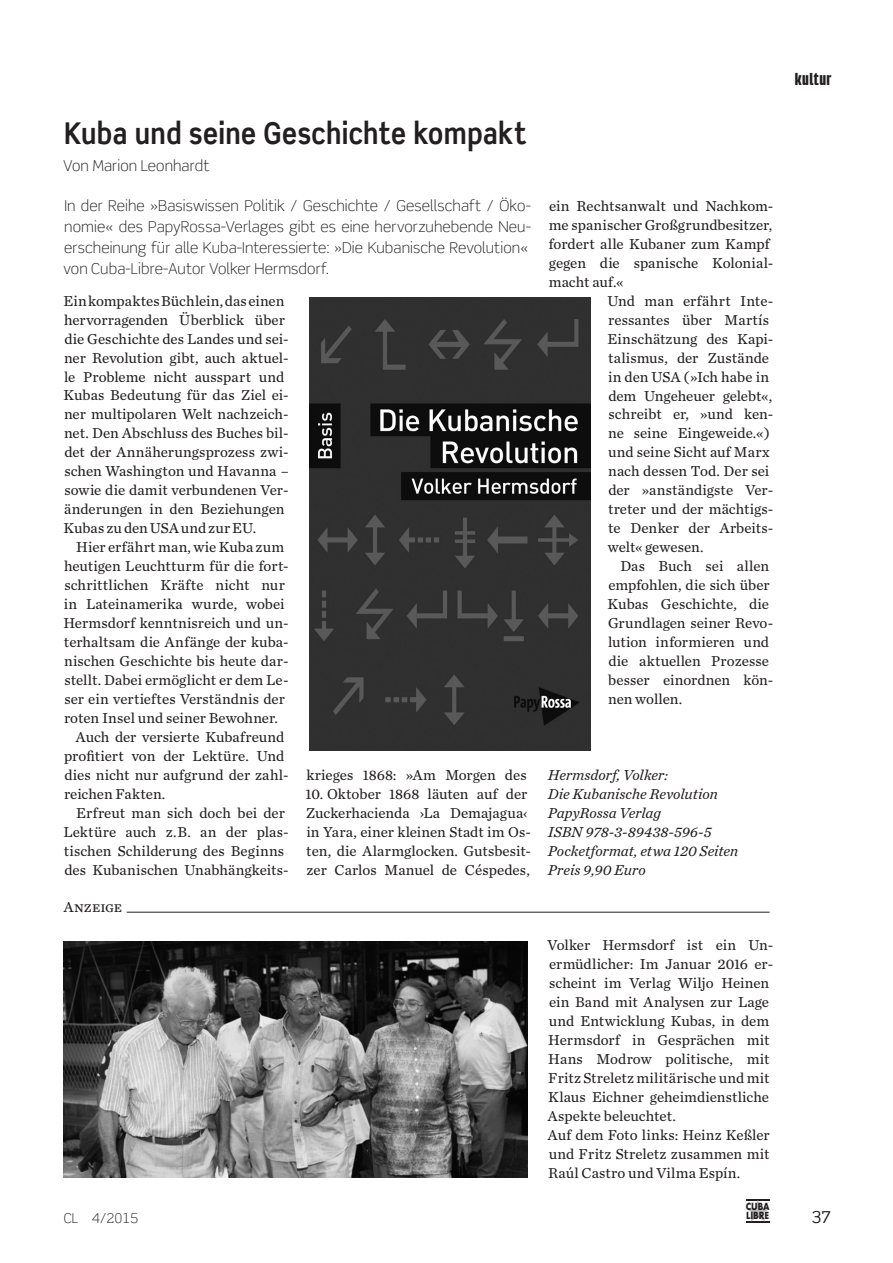
<style>
.page{position:relative;width:893px;height:1263px;background:#fff}
.page>*{position:absolute;margin:0;border:0;box-sizing:border-box;transform-origin:0 0}
.t1{font:700 30px "Scene Pro";letter-spacing:.015em;color:#231f20;scale:.87 1}
.t2{font:900 16.5px "Fidel";letter-spacing:.02em;color:#231f20}
.t3{font:16.5px "Scene Pro";color:#231f20}
.t4{font:15px/18.9px "Chronicle Text G2";letter-spacing:.005em;color:#231f20}
.t5{font:300 15px/21px "Scene Pro";letter-spacing:.005em;color:#231f20}
.t6{font:italic 15px/18.9px "Chronicle Text G2";color:#231f20}
.t7{font:300 13.5px "Scene Pro";color:#231f20}
.t8{font:700 10.8px/9.8px "Futura";letter-spacing:-.015em;color:#231f20;scale:.84 1}
.t9{font:700 10.8px "Futura";letter-spacing:-.015em;color:#231f20;scale:.86 1}
</style>
<div class="page">
<hr style="left:746px;top:1199px;width:24px;height:2px;background:#231f20">
<svg style="left:746px;top:1200px;width:24px;height:22px"></svg>
<img style="left:309px;top:298px;width:282px;height:453px">
<img style="left:64px;top:942px;width:463px;height:236px">
<hr style="left:127px;top:912px;width:643px;height:1px;background:#231f20">
<h1 class="t1" style="left:64px;top:114px;width:533px">Kuba und seine Geschichte kompakt</h1>
<p class="t5" style="left:63px;top:155px;width:148px">Von Marion Leonhardt</p>
<p class="t5" style="left:64px;top:195px;width:469px">In der Reihe »Basiswissen Politik / Geschichte / Gesellschaft / Öko&shy;nomie« des PapyRossa-Verlages gibt es eine hervorzuhebende Neu&shy;erscheinung für alle Kuba-Interessierte: »Die Kubanische Revolution« von Cuba-Libre-Autor Volker Hermsdorf.</p>
<p class="t4" style="left:63px;top:290px;width:227px">Ein kompaktes Büchlein, das einen hervorragenden Überblick über die Geschichte des Landes und sei&shy;ner Revolution gibt, auch aktuel&shy;le Probleme nicht ausspart und<br>Kubas Bedeutung für das Ziel ei&shy;ner multipolaren Welt nachzeich&shy;net. Den Abschluss des Buches bil&shy;det der Annäherungsprozess zwi&shy;schen Washington und Havanna – sowie die damit verbundenen Ver&shy;änderungen in den Beziehungen<br>Kubas zu den USA und zur EU.</p>
<p class="t4" style="left:76px;top:537px;width:210px">Hier erfährt man, wie Kuba zum</p>
<p class="t4" style="left:64px;top:556px;width:226px">heutigen Leuchtturm für die fort-</p>
<p class="t4" style="left:64px;top:575px;width:222px">schrittlichen Kräfte nicht nur</p>
<p class="t4" style="left:64px;top:594px;width:222px">in Lateinamerika wurde, wobei</p>
<p class="t4" style="left:63px;top:613px;width:227px">Hermsdorf kenntnisreich und un-</p>
<p class="t4" style="left:64px;top:632px;width:226px">terhaltsam die Anfänge der kuba-</p>
<p class="t4" style="left:64px;top:651px;width:226px">nischen Geschichte bis heute dar-</p>
<p class="t4" style="left:64px;top:670px;width:226px">stellt. Dabei ermöglicht er dem Le-</p>
<p class="t4" style="left:64px;top:689px;width:222px">ser ein vertieftes Verständnis der</p>
<p class="t4" style="left:64px;top:707px;width:216px">roten Insel und seiner Bewohner.</p>
<p class="t4" style="left:76px;top:726px;width:210px">Auch der versierte Kubafreund</p>
<p class="t4" style="left:64px;top:745px;width:222px">profitiert von der Lektüre. Und</p>
<p class="t4" style="left:64px;top:764px;width:226px">dies nicht nur aufgrund der zahl-</p>
<p class="t4" style="left:64px;top:783px;width:103px">reichen Fakten.</p>
<p class="t4" style="left:76px;top:802px;width:210px">Erfreut man sich doch bei der</p>
<p class="t4" style="left:63px;top:821px;width:227px">Lektüre auch z. B. an der plas-</p>
<p class="t4" style="left:64px;top:840px;width:222px">tischen Schilderung des Beginns</p>
<p class="t4" style="left:64px;top:859px;width:226px">des Kubanischen Unabhängkeits-</p>
<p class="t4" style="left:306px;top:764px;width:222px">krieges 1868: »Am Morgen des</p>
<p class="t4" style="left:306px;top:783px;width:227px">10. Oktober 1868 läuten auf der<br>Zuckerhacienda ›La Demajagua‹ in Yara, einer kleinen Stadt im Os&shy;ten, die Alarmglocken. Gutsbesit&shy;zer Carlos Manuel de Céspedes,</p>
<p class="t4" style="left:64px;top:897px;width:60px">Anzeige</p>
<p class="t4" style="left:549px;top:196px;width:226px">ein Rechtsanwalt und Nachkom&shy;me spanischer Großgrundbesitzer, fordert alle Kubaner zum Kampf gegen die spanische Kolonial&shy;macht auf.«</p>
<p class="t4" style="left:607px;top:290px;width:167px">Und man erfährt Inte&shy;ressantes über Martís<br>Einschätzung des Kapi&shy;talismus, der Zustände in den USA ( »Ich habe in dem Ungeheuer gelebt«, schreibt er, »und ken&shy;ne seine Eingeweide.« ) und seine Sicht auf Marx nach dessen Tod. Der sei der »anständigste Ver&shy;treter und der mächtigs&shy;te Denker der Arbeits&shy;welt« gewesen.</p>
<p class="t4" style="left:608px;top:556px;width:167px;text-indent:13px">Das Buch sei allen empfohlen, die sich über<br>Kubas Geschichte, die<br>Grundlagen seiner Revo&shy;lution informieren und die aktuellen Prozesse besser einordnen kön&shy;nen wollen.</p>
<p class="t6" style="left:548px;top:764px;width:192px">Hermsdorf, Volker:<br>Die Kubanische Revolution<br>PapyRossa Verlag<br>ISBN 978-3-89438-596-5<br>Pocketformat, etwa 120 Seiten<br>Preis 9,90 Euro</p>
<p class="t4" style="left:548px;top:935px;width:227px">Volker Hermsdorf ist ein Un&shy;ermüdlicher: Im Januar 2016 er&shy;scheint im Verlag Wiljo Heinen ein Band mit Analysen zur Lage und Entwicklung Kubas, in dem<br>Hermsdorf in Gesprächen mit<br>Hans Modrow politische, mit<br>Fritz Streletz militärische und mit<br>Klaus Eichner geheimdienstliche<br>Aspekte beleuchtet.<br>Auf dem Foto links: Heinz Keßler und Fritz Streletz zusammen mit<br>Raúl Castro und Vilma Espín.</p>
<p class="t8" style="left:716px;top:1145px;width:30px">CUBA<br>LIBRE</p>
<p class="t8" style="left:716px;top:1172px;width:30px">CUBA</p>
<p class="t8" style="left:746px;top:1201px;width:30px">CUBA</p>
<p class="t7" style="left:64px;top:1209px;width:76px">CL 4/2015</p>
<p class="t9" style="left:746px;top:1209px;width:28px">LIBRE</p>
<p class="t2" style="left:795px;top:70px;width:38px">kultur</p>
<p class="t3" style="left:811px;top:1206px;width:21px">37</p>
</div>
